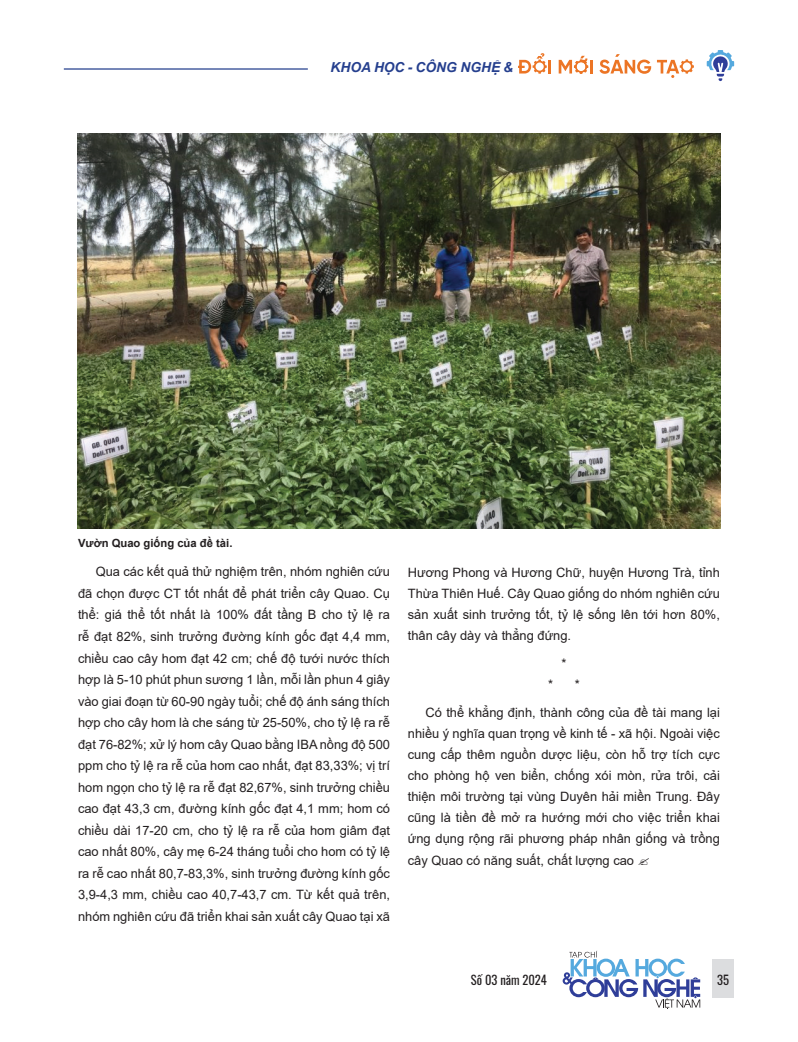
<style>
.page{position:relative;width:798px;height:1042px;background:#fff}
.page>*{position:absolute;margin:0;border:0;box-sizing:border-box;transform-origin:0 0}
.t1{font:italic 700 13.75px "Arial";letter-spacing:.005em;color:#253f8e}
.t2{font:12.88px/21.5px "Arial";color:#231f20;text-align:justify}
.t3{font:12.5px "Oswald";color:#231f20}
.t4{font:700 11.25px "Arial";color:#231f20}
</style>
<div class="page">
<svg style="left:706px;top:50px;width:27px;height:31px"></svg>
<hr style="left:64px;top:68px;width:244px;height:2px;background:#253f8e">
<hr style="left:548px;top:60px;width:3px;height:14px;background:#ec7525">
<svg style="left:518px;top:53px;width:28px;height:21px"></svg>
<hr style="left:589px;top:60px;width:3px;height:14px;background:#ec7525">
<svg style="left:558px;top:56px;width:30px;height:18px"></svg>
<svg style="left:599px;top:54px;width:94px;height:24px"></svg>
<div style="left:712px;top:958px;width:21px;height:39px;background:#dcdddf"></div>
<svg style="left:562px;top:951px;width:138px;height:58px"></svg>
<img style="left:77px;top:133px;width:643px;height:396px">
<p class="t1" style="left:330px;top:58px;width:184px">KHOA HỌC - CÔNG NGHỆ &amp;</p>
<p class="t4" style="left:78px;top:535px;width:156px">Vườn Quao giống của đề tài.</p>
<p class="t2" style="left:78px;top:561px;width:313px;text-indent:18px">Qua các kết quả thử nghiệm trên, nhóm nghiên cứu đã chọn được CT tốt nhất để phát triển cây Quao. Cụ thể: giá thể tốt nhất là 100% đất tầng B cho tỷ lệ ra rễ đạt 82%, sinh trưởng đường kính gốc đạt 4,4 mm, chiều cao cây hom đạt 42 cm; chế độ tưới nước thích hợp là 5-10 phút phun sương 1 lần, mỗi lần phun 4 giây vào giai đoạn từ 60-90 ngày tuổi; chế độ ánh sáng thích hợp cho cây hom là che sáng từ 25-50%, cho tỷ lệ ra rễ đạt 76-82%; xử lý hom cây Quao bằng IBA nồng độ 500 ppm cho tỷ lệ ra rễ của hom cao nhất, đạt 83,33%; vị trí hom ngọn cho tỷ lệ ra rễ đạt 82,67%, sinh trưởng chiều cao đạt 43,3 cm, đường kính gốc đạt 4,1 mm; hom có chiều dài 17-20 cm, cho tỷ lệ ra rễ của hom giâm đạt cao nhất 80%, cây mẹ 6-24 tháng tuổi cho hom có tỷ lệ ra rễ cao nhất 80,7-83,3%, sinh trưởng đường kính gốc 3,9-4,3 mm, chiều cao 40,7-43,7 cm. Từ kết quả trên, nhóm nghiên cứu đã triển khai sản xuất cây Quao tại xã</p>
<p class="t2" style="left:407px;top:562px;width:313px;line-height:21px">Hương Phong và Hương Chữ, huyện Hương Trà, tỉnh Thừa Thiên Huế. Cây Quao giống do nhóm nghiên cứu sản xuất sinh trưởng tốt, tỷ lệ sống lên tới hơn 80%, thân cây dày và thẳng đứng.</p>
<p class="t2" style="left:548px;top:653px;width:33px;line-height:21px;text-align:center">*<br>* *</p>
<p class="t2" style="left:407px;top:702px;width:313px;line-height:21px;text-indent:18px">Có thể khẳng định, thành công của đề tài mang lại nhiều ý nghĩa quan trọng về kinh tế - xã hội. Ngoài việc cung cấp thêm nguồn dược liệu, còn hỗ trợ tích cực cho phòng hộ ven biển, chống xói mòn, rửa trôi, cải thiện môi trường tại vùng Duyên hải miền Trung. Đây cũng là tiền đề mở ra hướng mới cho việc triển khai ứng dụng rộng rãi phương pháp nhân giống và trồng cây Quao có năng suất, chất lượng cao</p>
<p class="t3" style="left:470px;top:968px;width:77px">Số 03 năm 2024</p>
<p class="t3" style="left:717px;top:968px;width:13px">35</p>
</div>
